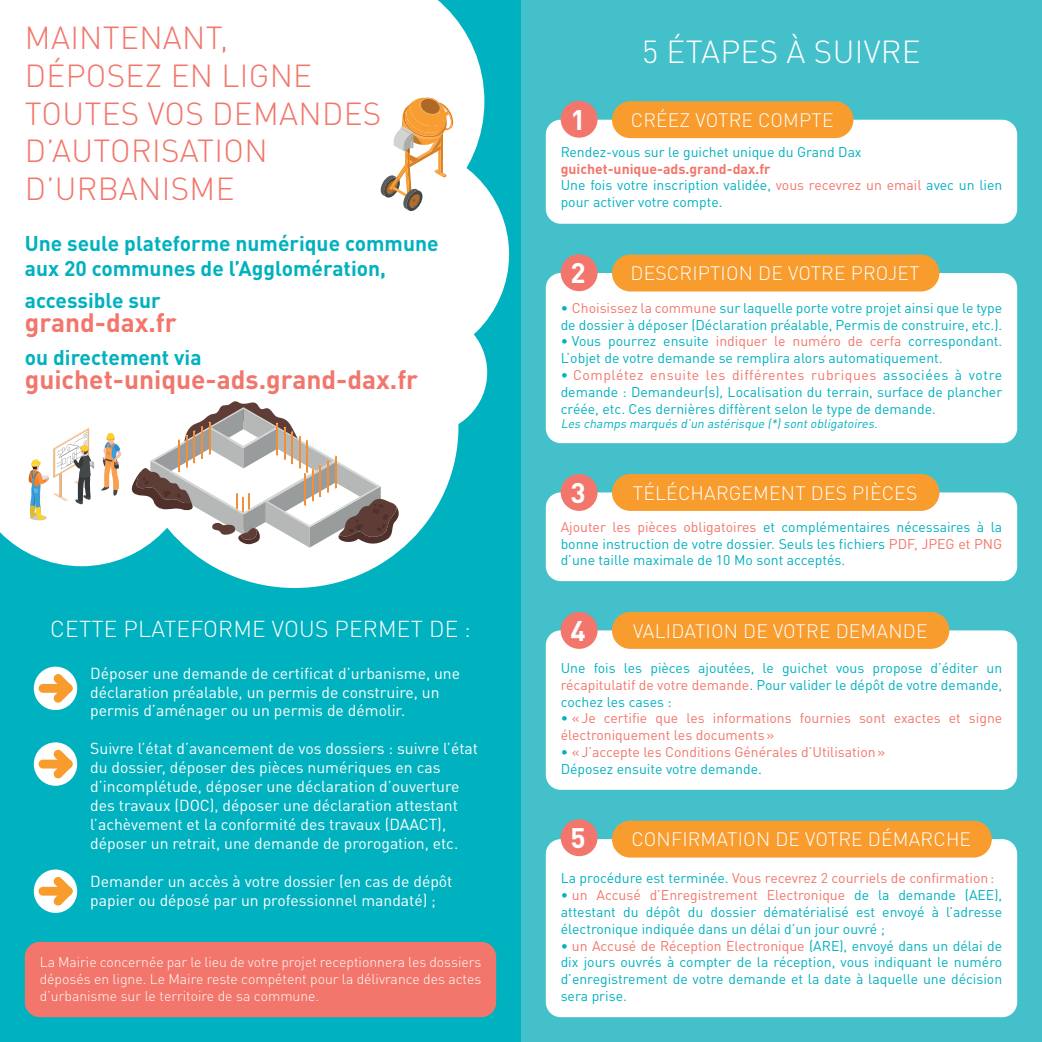
<style>
.page{position:relative;width:1042px;height:1042px;background:#fff}
.page>*{position:absolute;margin:0;border:0;box-sizing:border-box;transform-origin:0 0}
.t1{font:300 31.5px/37.8px "DINOT";letter-spacing:.01em;color:#f2766b}
.t2{font:300 31.5px "DINOT";letter-spacing:.01em;color:#fff}
.t3{font:700 28px "DINOT";color:#fff}
.t4{font:700 26.25px "DINOT";color:#f2766b}
.t5{font:300 22.75px "DINOT";letter-spacing:.01em;color:#fff}
.t6{font:700 21px/25.2px "DINOT";color:#00b1bf}
.t7{font:300 19.25px "DINOT";letter-spacing:.01em;color:#fff}
.t8{font:15.75px/18.9px "DINOT";color:#fff}
.t9{font:14px/16.8px "DINOT";color:#00b1bf;text-align:justify}
.t10{font:14px/16.8px "DINOT";color:#f2766b}
.t11{font:300 14px/16.8px "DINOT";color:#fff;text-align:justify}
.t12{font:italic 12.25px "DINOT";color:#00b1bf}
.s1{font-weight:700;color:#f2766b}
.s2{color:#f2766b}
.s3{color:#00b1bf}
</style>
<div class="page">
<div style="left:521px;top:0;width:521px;height:1042px;background:#44c0cb"></div>
<div style="left:0;top:0;width:521px;height:1042px;background:#00b1bf"></div>
<div style="left:131px;top:265px;width:327px;height:323px;background:#fff;border-radius:50%"></div>
<svg style="left:415px;top:0;width:69px;height:183px;fill:#fff"></svg>
<div style="left:284px;top:144px;width:225px;height:220px;background:#fff;border-radius:50%"></div>
<div style="left:366px;top:312px;width:121px;height:121px;background:#fff;border-radius:50%"></div>
<svg style="left:0;top:484px;width:196px;height:82px;fill:#fff"></svg>
<div style="left:0;top:0;width:415px;height:484px;background:#fff"></div>
<div style="left:25px;top:942px;width:471px;height:75px;background:#f2766b;border-radius:15px"></div>
<div style="left:34px;top:666px;width:43px;height:44px;background:#fff;border-radius:50%"></div>
<svg style="left:53px;top:673px;width:20px;height:30px"></svg>
<div style="left:39px;top:684px;width:33px;height:9px;background:#f89c2d;border-radius:4px"></div>
<div style="left:34px;top:742px;width:43px;height:44px;background:#fff;border-radius:50%"></div>
<svg style="left:53px;top:749px;width:20px;height:30px"></svg>
<div style="left:39px;top:759px;width:33px;height:9px;background:#f89c2d;border-radius:4px"></div>
<div style="left:34px;top:869px;width:43px;height:44px;background:#fff;border-radius:50%"></div>
<svg style="left:53px;top:876px;width:20px;height:30px"></svg>
<div style="left:39px;top:887px;width:33px;height:8px;background:#f89c2d;border-radius:4px"></div>
<div style="left:546px;top:120px;width:471px;height:104px;background:#fff;border-radius:15px"></div>
<div style="left:612px;top:101px;width:241px;height:37px;background:#f89c2d;border-radius:18px"></div>
<div style="left:546px;top:273px;width:471px;height:170px;background:#fff;border-radius:15px"></div>
<div style="left:612px;top:255px;width:327px;height:36px;background:#f89c2d;border-radius:18px"></div>
<div style="left:546px;top:492px;width:471px;height:89px;background:#fff;border-radius:15px"></div>
<div style="left:612px;top:474px;width:327px;height:37px;background:#f89c2d;border-radius:18px"></div>
<div style="left:546px;top:630px;width:471px;height:160px;background:#fff;border-radius:15px"></div>
<div style="left:612px;top:612px;width:337px;height:37px;background:#f89c2d;border-radius:18px"></div>
<div style="left:546px;top:839px;width:471px;height:178px;background:#fff;border-radius:15px"></div>
<div style="left:612px;top:820px;width:380px;height:37px;background:#f89c2d;border-radius:18px"></div>
<div style="left:561px;top:101px;width:36px;height:37px;background:#f2766b;border-radius:50%"></div>
<div style="left:561px;top:254px;width:36px;height:37px;background:#f2766b;border-radius:50%"></div>
<div style="left:561px;top:474px;width:36px;height:37px;background:#f2766b;border-radius:50%"></div>
<div style="left:561px;top:612px;width:36px;height:37px;background:#f2766b;border-radius:50%"></div>
<div style="left:561px;top:819px;width:36px;height:37px;background:#f2766b;border-radius:50%"></div>
<svg style="left:131px;top:399px;width:269px;height:149px"></svg>
<svg style="left:381px;top:96px;width:72px;height:116px"></svg>
<svg style="left:101px;top:432px;width:20px;height:64px"></svg>
<svg style="left:28px;top:428px;width:67px;height:92px;background:#e2dfd7"></svg>
<h1 class="t1" style="left:25px;top:18px;width:358px">MAINTENANT,<br>DÉPOSEZ EN LIGNE<br>TOUTES VOS DEMANDES<br>D’AUTORISATION<br>D’URBANISME</h1>
<h3 class="t6" style="left:25px;top:230px;width:415px">Une seule plateforme numérique commune aux 20 communes de l’Agglomération,</h3>
<h3 class="t6" style="left:25px;top:287px;width:137px">accessible sur</h3>
<h3 class="t4" style="left:25px;top:306px;width:154px">grand-dax.fr</h3>
<h3 class="t6" style="left:25px;top:344px;width:178px">ou directement via</h3>
<h3 class="t4" style="left:25px;top:362px;width:395px">guichet-unique-ads.grand-dax.fr</h3>
<h3 class="t5" style="left:50px;top:615px;width:422px">CETTE PLATEFORME VOUS PERMET DE :</h3>
<p class="t8" style="left:90px;top:663px;width:371px">Déposer une demande de certificat d’urbanisme, une déclaration préalable, un permis de construire, un permis d’aménager ou un permis de démolir.</p>
<p class="t8" style="left:90px;top:739px;width:389px">Suivre l’état d’avancement de vos dossiers : suivre l’état du dossier, déposer des pièces numériques en cas d’incomplétude, déposer une déclaration d’ouverture des travaux (DOC), déposer une déclaration attestant l’achèvement et la conformité des travaux (DAACT), déposer un retrait, une demande de prorogation, etc.</p>
<p class="t8" style="left:90px;top:871px;width:364px">Demander un accès à votre dossier (en cas de dépôt papier ou déposé par un professionnel mandaté) ;</p>
<p class="t11" style="left:40px;top:954px;width:443px">La Mairie concernée par le lieu de votre projet receptionnera les dossiers déposés en ligne. Le Maire reste compétent pour la délivrance des actes d’urbanisme sur le territoire de sa commune.</p>
<h2 class="t3" style="left:570px;top:101px;width:17px">1</h2>
<h1 class="t2" style="left:642px;top:32px;width:280px">5 ÉTAPES À SUIVRE</h1>
<h3 class="t7" style="left:631px;top:108px;width:204px">CRÉEZ VOTRE COMPTE</h3>
<p class="t9" style="left:561px;top:143px;width:302px">Rendez-vous sur le guichet unique du Grand Dax</p>
<p class="t9" style="left:561px;top:160px;width:443px;text-align:left"><span class="s1">guichet-unique-ads.grand-dax.fr<br></span>Une fois votre inscription validée, <span class="s2">vous recevrez un email</span> avec un lien pour activer votre compte.</p>
<h2 class="t3" style="left:570px;top:255px;width:17px">2</h2>
<h3 class="t7" style="left:630px;top:262px;width:291px">DESCRIPTION DE VOTRE PROJET</h3>
<p class="t9" style="left:561px;top:299px;width:443px">• <span class="s2">Choisissez la commune</span> sur laquelle porte votre projet ainsi que le type de dossier à déposer (Déclaration préalable, Permis de construire, etc.).</p>
<p class="t9" style="left:561px;top:333px;width:443px">• Vous pourrez ensuite <span class="s2">indiquer le numéro de cerfa</span> correspondant.<br>L’objet de votre demande se remplira alors automatiquement.</p>
<p class="t9" style="left:561px;top:366px;width:443px">• <span class="s2">Complétez ensuite les différentes rubriques</span> associées à votre demande : Demandeur(s), Localisation du terrain, surface de plancher créée, etc. Ces dernières diffèrent selon le type de demande.</p>
<p class="t12" style="left:561px;top:416px;width:321px">Les champs marqués d’un astérisque (*)sontobligatoires.</p>
<h2 class="t3" style="left:570px;top:475px;width:17px">3</h2>
<h3 class="t7" style="left:633px;top:481px;width:286px">TÉLÉCHARGEMENT DES PIÈCES</h3>
<p class="t9" style="left:561px;top:518px;width:443px"><span class="s2">Ajouter les pièces obligatoires</span> et complémentaires nécessaires à la bonne instruction de votre dossier. Seuls les fichiers <span class="s2">PDF, JPEG et PNG </span>d’une taille maximale de 10 Mo sont acceptés.</p>
<h2 class="t3" style="left:570px;top:613px;width:17px">4</h2>
<h3 class="t7" style="left:633px;top:619px;width:296px">VALIDATION DE VOTRE DEMANDE</h3>
<p class="t9" style="left:561px;top:659px;width:443px">Une fois les pièces ajoutées, le guichet vous propose d’éditer un <span class="s2">récapitulatif de votre demande</span>. Pour valider le dépôt de votre demande, cochez les cases :</p>
<p class="t10" style="left:561px;top:710px;width:443px"><span class="s3">•</span> «Je certifie que les informations fournies sont exactes et signe électroniquement les documents»</p>
<p class="t10" style="left:561px;top:743px;width:326px"><span class="s3">•</span> «J’accepte les Conditions Générales d’Utilisation»<br><span class="s3">Déposez ensuite votre demande.</span></p>
<h2 class="t3" style="left:570px;top:820px;width:17px">5</h2>
<h3 class="t7" style="left:631px;top:828px;width:341px">CONFIRMATION DE VOTRE DÉMARCHE</h3>
<p class="t10" style="left:561px;top:870px;width:435px"><span class="s3">La procédure est terminée.</span> Vous recevrez 2 courriels de confirmation:</p>
<p class="t9" style="left:561px;top:886px;width:443px">• <span class="s2">un Accusé d’Enregistrement Electronique</span> de la demande (AEE), attestant du dépôt du dossier dématérialisé est envoyé à l’adresse électronique indiquée dans un délai d’un jour ouvré ;</p>
<p class="t9" style="left:561px;top:937px;width:443px">• <span class="s2">un Accusé de Réception Electronique</span> (ARE), envoyé dans un délai de dix jours ouvrés à compter de la réception, vous indiquant le numéro d’enregistrement de votre demande et la date à laquelle une décision sera prise.</p>
</div>
